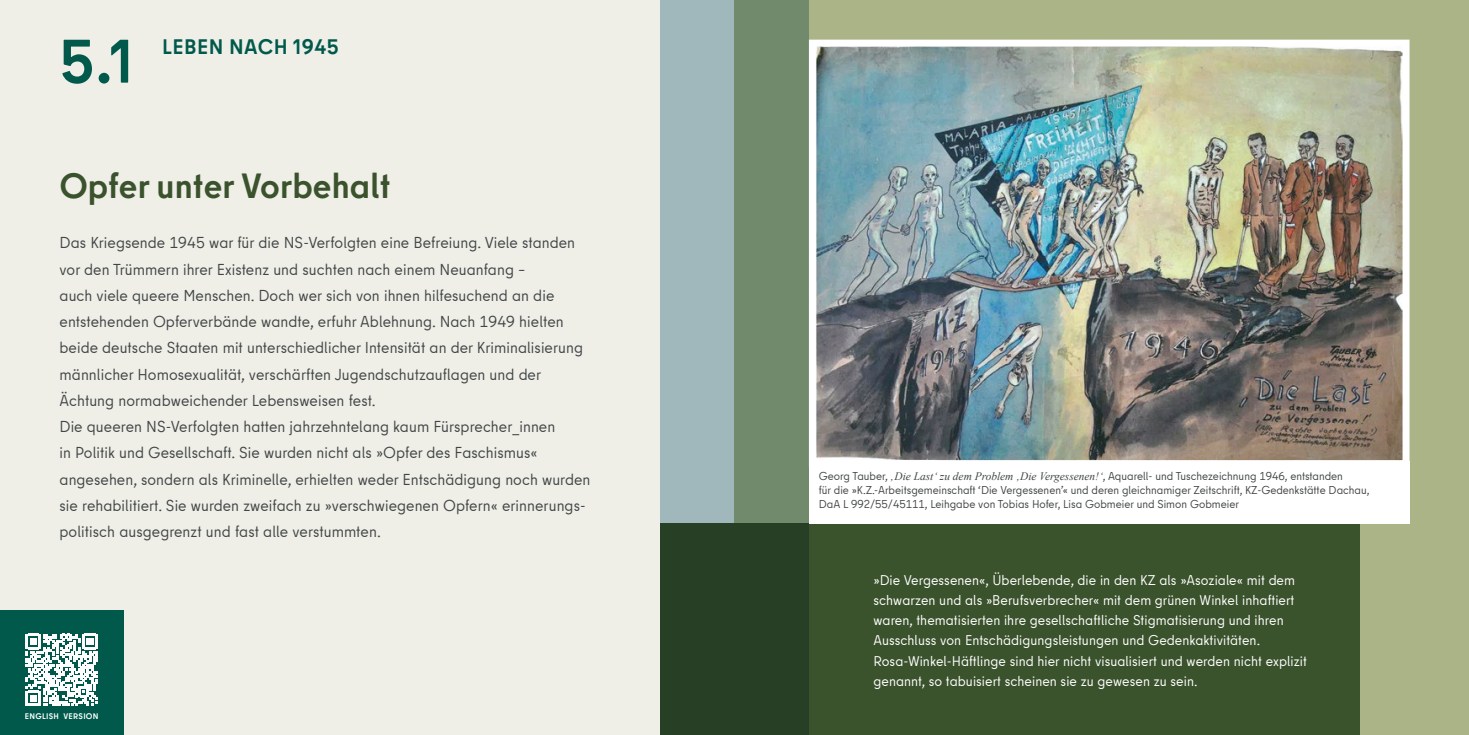
<style>
.page{position:relative;width:1469px;height:735px;background:#fff}
.page>*{position:absolute;margin:0;border:0;box-sizing:border-box;transform-origin:0 0}
.t1{font:700 61.25px "Berlin Type";color:#00594b}
.t2{font:700 35px "Berlin Type";letter-spacing:.005em;color:#3b532d}
.t3{font:700 21px "Berlin Type";letter-spacing:.025em;color:#00594b}
.t4{font:15.75px/26.2px "Berlin Type Office";letter-spacing:.005em;color:#414546}
.t5{font:14px/20.1px "Berlin Type Office";letter-spacing:.005em;color:#fff}
.t6{font:11.38px/14px "Berlin Type Office";color:#414546}
.t7{font:700 8.22px "Berlin Type";letter-spacing:.03em;color:#fff}
.s1{font-family:"Times New Roman";font-style:italic}
</style>
<div class="page">
<div style="left:0;top:0;width:734px;height:734px;background:#efefe8"></div>
<div style="left:734px;top:0;width:734px;height:734px;background:#abb487"></div>
<div style="left:0;top:610px;width:124px;height:124px;background:#00594b"></div>
<svg style="left:26px;top:633px;width:72px;height:72px"></svg>
<div style="left:660px;top:523px;width:699px;height:211px;background:#3b532d"></div>
<div style="left:809px;top:461px;width:600px;height:62px;background:#fff"></div>
<img style="left:808px;top:36px;width:602px;height:434px">
<svg style="left:660px;top:0;width:148px;height:734px;background:#6c8473"></svg>
<p class="t1" style="left:60px;top:22px;width:75px">5.1</p>
<p class="t3" style="left:162px;top:34px;width:178px">LEBEN NACH 1945</p>
<p class="t2" style="left:60px;top:164px;width:332px">Opfer unter Vorbehalt</p>
<p class="t4" style="left:60px;top:230px;width:525px">Das Kriegsende 1945 war für die NS-Verfolgten eine Befreiung. Viele standen vor den Trümmern ihrer Existenz und suchten nach einem Neuanfang –<br>auch viele queere Menschen. Doch wer sich von ihnen hilfesuchend an die entstehenden Opferverbände wandte, erfuhr Ablehnung. Nach 1949 hielten beide deutsche Staaten mit unterschiedlicher Intensität an der Kriminalisierung männlicher Homosexualität, verschärften Jugendschutzauflagen und der Ächtung normabweichender Lebensweisen fest.</p>
<p class="t4" style="left:60px;top:413px;width:532px">Die queeren NS-Verfolgten hatten jahrzehntelang kaum Fürsprecher_innen<br>in Politik und Gesellschaft. Sie wurden nicht als »Opfer des Faschismus« angesehen, sondern als Kriminelle, erhielten weder Entschädigung noch wurden sie rehabilitiert. Sie wurden zweifach zu »verschwiegenen Opfern« erinnerungs&shy;politisch ausgegrenzt und fast alle verstummten.</p>
<p class="t7" style="left:25px;top:710px;width:75px">ENGLISH VERSION</p>
<p class="t6" style="left:819px;top:468px;width:552px">Georg Tauber, <span class="s1">‚Die Last‘ zu dem Problem ‚Die Vergessenen!‘</span>, Aquarell- und Tuschezeichnung 1946, entstanden<br>für die »K.Z.-Arbeitsgemeinschaft ‘Die Vergessenen’« und deren gleichnamiger Zeitschrift, KZ-Gedenkstätte Dachau,<br>DaA L 992/55/45111, Leihgabe von Tobias Hofer, Lisa Gobmeier und Simon Gobmeier</p>
<p class="t5" style="left:873px;top:569px;width:435px">»Die Vergessenen«, Überlebende, die in den KZ als »Asoziale« mit dem schwarzen und als »Berufsverbrecher« mit dem grünen Winkel inhaftiert waren, thematisierten ihre gesellschaftliche Stigmatisierung und ihren Ausschluss von Entschädigungsleistungen und Gedenkaktivitäten.<br>Rosa-Winkel-Häftlinge sind hier nicht visualisiert und werden nicht explizit genannt, so tabuisiert scheinen sie zu gewesen zu sein.</p>
</div>
